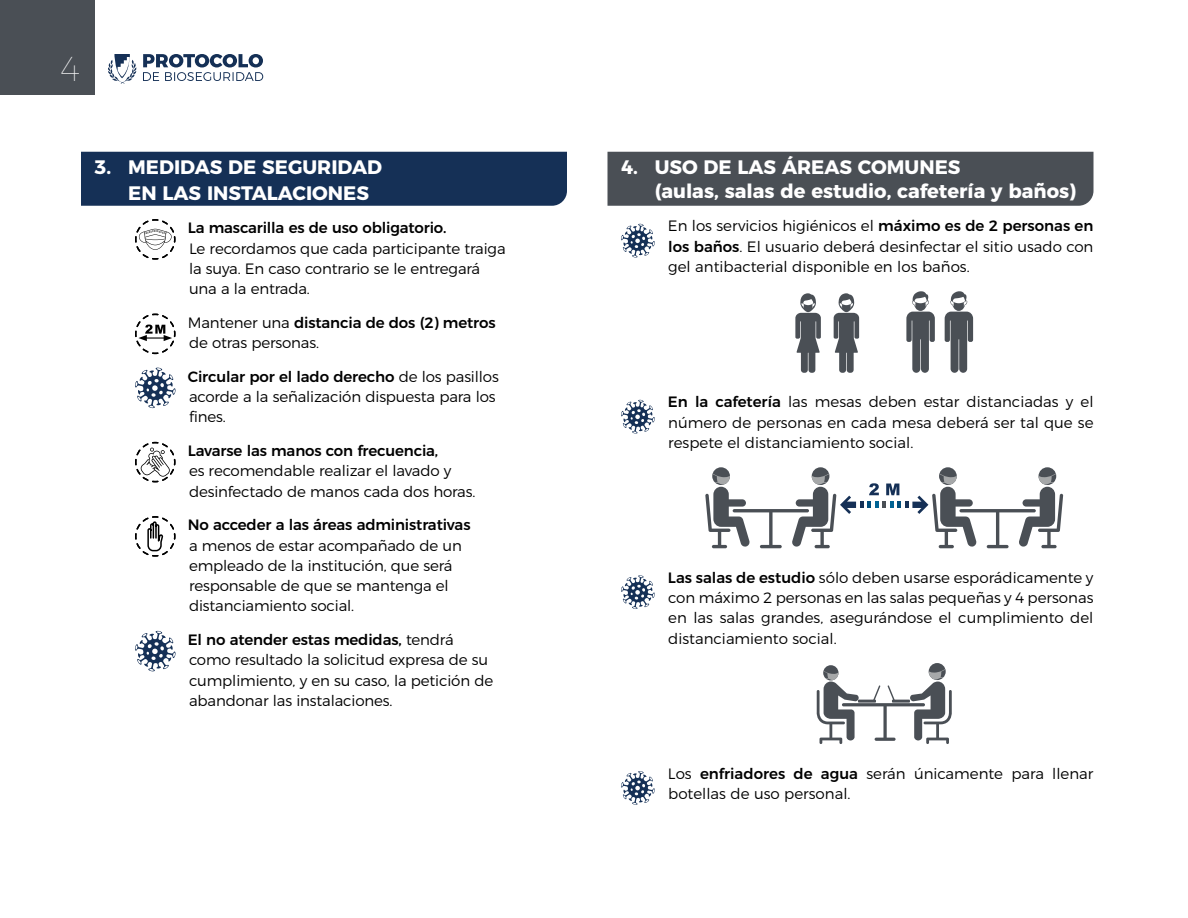
<style>
.page{position:relative;width:1188px;height:918px;background:#fff}
.page>*{position:absolute;margin:0;border:0;box-sizing:border-box;transform-origin:0 0}
.t1{font:100 34.5px "Montserrat";color:#fff}
.t2{font:700 19.5px/25.5px "Montserrat";color:#fff}
.Texto_general_bullet{font:300 15px/20.2px "Montserrat";letter-spacing:-.01em;color:#000}
.s1{font-weight:500}
</style>
<div class="page">
<svg style="left:143px;top:54px;width:120px;height:27px"></svg>
<svg style="left:108px;top:54px;width:29px;height:30px"></svg>
<div style="left:0;top:0;width:94px;height:94px;background:#4a4f55"></div>
<div style="left:608px;top:152px;width:486px;height:54px;background:#4a4f55"></div>
<div style="left:81px;top:152px;width:486px;height:54px;background:#153056"></div>
<svg style="left:135px;top:219px;width:41px;height:41px"></svg>
<svg style="left:135px;top:313px;width:41px;height:42px"></svg>
<svg style="left:135px;top:367px;width:41px;height:41px"></svg>
<svg style="left:135px;top:441px;width:41px;height:42px"></svg>
<svg style="left:135px;top:516px;width:41px;height:41px"></svg>
<svg style="left:135px;top:631px;width:41px;height:41px"></svg>
<svg style="left:621px;top:224px;width:34px;height:34px"></svg>
<svg style="left:906px;top:291px;width:29px;height:82px"></svg>
<svg style="left:945px;top:291px;width:28px;height:82px"></svg>
<svg style="left:834px;top:293px;width:25px;height:80px"></svg>
<svg style="left:795px;top:293px;width:26px;height:80px"></svg>
<svg style="left:621px;top:400px;width:34px;height:34px"></svg>
<div style="left:712px;top:467px;width:18px;height:18px;background:#4a4f55;border-radius:50%"></div>
<div style="left:812px;top:467px;width:17px;height:18px;background:#4a4f55;border-radius:50%"></div>
<div style="left:939px;top:467px;width:18px;height:18px;background:#4a4f55;border-radius:50%"></div>
<div style="left:1039px;top:467px;width:17px;height:18px;background:#4a4f55;border-radius:50%"></div>
<svg style="left:705px;top:474px;width:358px;height:74px"></svg>
<svg style="left:621px;top:575px;width:34px;height:34px"></svg>
<div style="left:929px;top:663px;width:17px;height:17px;background:#4a4f55;border-radius:50%"></div>
<svg style="left:823px;top:665px;width:15px;height:15px"></svg>
<svg style="left:817px;top:669px;width:135px;height:75px"></svg>
<svg style="left:621px;top:771px;width:34px;height:34px"></svg>
<h1 class="t1" style="left:60px;top:43px;width:23px">4</h1>
<p class="t2" style="left:128px;top:153px;width:255px;text-indent:-34px">3. MEDIDAS DE SEGURIDAD<br>EN LAS INSTALACIONES</p>
<p class="Texto_general_bullet" style="left:188px;top:217px;width:319px"><span class="s1">La mascarilla es de uso obligatorio.<br></span>Le recordamos que cada participante traiga la suya. En caso contrario se le entregará una a la entrada.</p>
<p class="Texto_general_bullet" style="left:188px;top:311px;width:309px">Mantener una <span class="s1">distancia de dos (2) metros </span>de otras personas.</p>
<p class="Texto_general_bullet" style="left:188px;top:365px;width:313px"><span class="s1">Circular por el lado derecho</span> de los pasillos acorde a la señalización dispuesta para los fines.</p>
<p class="Texto_general_bullet" style="left:188px;top:439px;width:289px"><span class="s1">Lavarse las manos con frecuencia,<br></span>es recomendable realizar el lavado y desinfectado de manos cada dos horas.</p>
<p class="Texto_general_bullet" style="left:188px;top:514px;width:284px"><span class="s1">No acceder a las áreas administrativas </span>a menos de estar acompañado de un empleado de la institución, que será responsable de que se mantenga el distanciamiento social.</p>
<p class="Texto_general_bullet" style="left:188px;top:628px;width:307px"><span class="s1">El no atender estas medidas,</span> tendrá como resultado la solicitud expresa de su cumplimiento, y en su caso, la petición de abandonar las instalaciones.</p>
<p class="t2" style="left:655px;top:154px;width:423px;line-height:23.4px;text-indent:-34px">4. USO DE LAS ÁREAS COMUNES<br>(aulas, salas de estudio, cafetería y baños)</p>
<p class="Texto_general_bullet" style="left:668px;top:215px;width:427px;text-align:justify">En los servicios higiénicos el <span class="s1">máximo es de 2 personas en los baños</span>. El usuario deberá desinfectar el sitio usado con gel antibacterial disponible en los baños.</p>
<p class="Texto_general_bullet" style="left:668px;top:391px;width:427px;text-align:justify"><span class="s1">En la cafetería</span> las mesas deben estar distanciadas y el número de personas en cada mesa deberá ser tal que se respete el distanciamiento social.</p>
<p class="Texto_general_bullet" style="left:668px;top:566px;width:427px;text-align:justify"><span class="s1">Las salas de estudio</span> sólo deben usarse esporádicamente y con máximo 2 personas en las salas pequeñas y 4 personas en las salas grandes, asegurándose el cumplimiento del distanciamiento social.</p>
<p class="Texto_general_bullet" style="left:668px;top:762px;width:427px">Los <span class="s1">enfriadores de agua</span> serán únicamente para llenar botellas de uso personal.</p>
</div>
